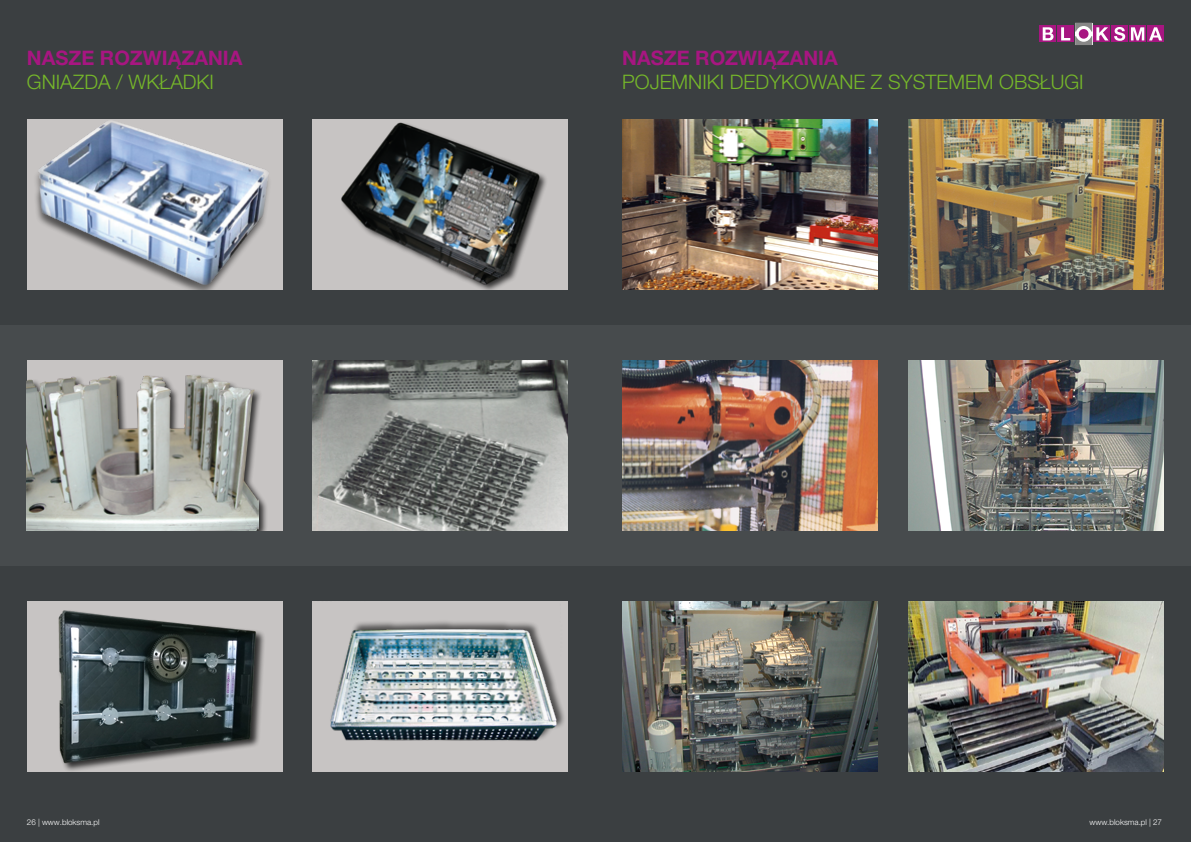
<style>
.page{position:relative;width:1191px;height:842px;background:#3b3f41}
.page>*{position:absolute;margin:0;border:0;box-sizing:border-box;transform-origin:0 0}
.t1{font:300 20px "Helvetica Neue LT Pro";color:#76b82a}
.t2{font:700 20px "Helvetica Neue LT Pro";color:#a71681}
.t3{font:300 8px "Helvetica Neue LT Pro";color:#fff}
</style>
<div class="page">
<div style="left:1057px;top:26px;width:17px;height:16px;background:#a71681"></div>
<svg style="left:1039px;top:26px;width:17px;height:16px"></svg>
<svg style="left:1042px;top:27px;width:11px;height:13px"></svg>
<div style="left:1093px;top:26px;width:17px;height:16px;background:#a71681"></div>
<svg style="left:1061px;top:23px;width:47px;height:22px"></svg>
<div style="left:1111px;top:26px;width:17px;height:16px;background:#a71681"></div>
<svg style="left:1114px;top:27px;width:11px;height:14px"></svg>
<svg style="left:1129px;top:26px;width:17px;height:16px"></svg>
<svg style="left:1147px;top:26px;width:17px;height:16px"></svg>
<svg style="left:1131px;top:27px;width:31px;height:13px"></svg>
<div style="left:0;top:325px;width:1191px;height:241px;background:#474b4d"></div>
<div style="left:313px;top:119px;width:255px;height:170px;background:#c7c4c3"></div>
<div style="left:341px;top:122px;width:208px;height:167px;background:#000;opacity:.75"></div>
<img style="left:341px;top:123px;width:203px;height:162px">
<div style="left:27px;top:360px;width:255px;height:170px;background:#c7c4c3"></div>
<div style="left:27px;top:374px;width:241px;height:156px;background:#000;opacity:.75"></div>
<img style="left:27px;top:374px;width:232px;height:156px">
<img style="left:313px;top:360px;width:255px;height:170px">
<div style="left:27px;top:601px;width:255px;height:170px;background:#c7c4c3"></div>
<div style="left:57px;top:609px;width:208px;height:162px;background:#000;opacity:.75"></div>
<img style="left:57px;top:609px;width:204px;height:155px">
<img style="left:313px;top:601px;width:250px;height:170px">
<img style="left:27px;top:119px;width:255px;height:170px">
<img style="left:908px;top:119px;width:255px;height:170px">
<img style="left:622px;top:360px;width:255px;height:170px">
<img style="left:908px;top:360px;width:255px;height:170px">
<img style="left:622px;top:601px;width:255px;height:170px">
<img style="left:908px;top:601px;width:255px;height:170px">
<img style="left:622px;top:119px;width:255px;height:170px">
<p class="t2" style="left:27px;top:46px;width:217px">NASZE ROZWIĄZANIA</p>
<p class="t1" style="left:27px;top:70px;width:189px">GNIAZDA / WKŁADKI</p>
<p class="t2" style="left:622px;top:46px;width:217px">NASZE ROZWIĄZANIA</p>
<p class="t1" style="left:622px;top:70px;width:463px">POJEMNIKI DEDYKOWANE Z SYSTEMEM OBSŁUGI</p>
<p class="t3" style="left:27px;top:817px;width:74px">26 | www.bloksma.pl</p>
<p class="t3" style="left:1089px;top:817px;width:74px">www.bloksma.pl | 27</p>
</div>
